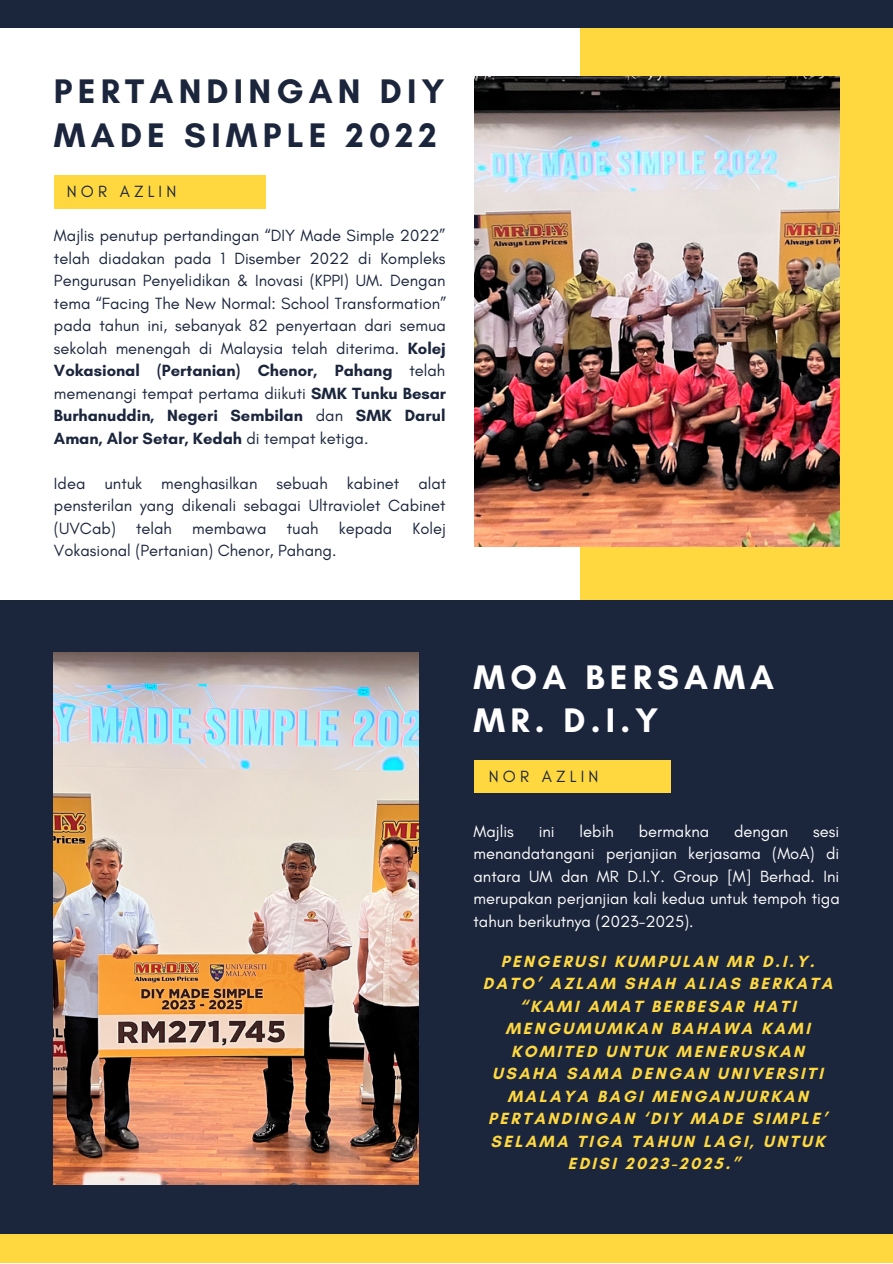
<style>
.page{position:relative;width:893px;height:1264px;background:#fff}
.page>*{position:absolute;margin:0;border:0;box-sizing:border-box;transform-origin:0 0}
.t1{font:700 34.65px/43.8px "Glacial Indifference";letter-spacing:.15em;color:#1b253c}
.t2{font:700 34.65px/43.8px "Glacial Indifference";letter-spacing:.15em;color:#fff}
.t3{font:16.5px/22.5px "Glacial Indifference";color:#1b253c;text-align:justify}
.t4{font:700 16.5px/22.5px "Glacial Indifference";letter-spacing:.15em;color:#ffd840;text-align:center}
.t5{font:16.5px/22.5px "Glacial Indifference";color:#fff;text-align:justify}
.t6{font:16.5px "Glacial Indifference";letter-spacing:.25em;color:#1b253c}
.s1{font-weight:700}
</style>
<div class="page">
<div style="left:580px;top:13px;width:312px;height:607px;background:#ffd840"></div>
<div style="left:0;top:600px;width:892px;height:634px;background:#1b253c"></div>
<div style="left:0;top:0;width:892px;height:27px;background:#1b253c"></div>
<div style="left:0;top:1234px;width:892px;height:28px;background:#ffd840"></div>
<img style="left:474px;top:76px;width:365px;height:470px">
<div style="left:54px;top:175px;width:211px;height:33px;background:#ffd840"></div>
<img style="left:54px;top:652px;width:364px;height:532px">
<div style="left:474px;top:760px;width:196px;height:32px;background:#ffd840"></div>
<h1 class="t1" style="left:54px;top:69px;width:392px">PERTANDINGAN DIY<br>MADE SIMPLE 2022</h1>
<p class="t6" style="left:67px;top:182px;width:111px">NOR AZLIN</p>
<p class="t3" style="left:54px;top:224px;width:394px">Majlis penutup pertandingan “DIY Made Simple 2022” telah diadakan pada 1 Disember 2022 di Kompleks Pengurusan Penyelidikan &amp; Inovasi (KPPI) UM. Dengan tema “Facing The New Normal: School Transformation” pada tahun ini, sebanyak 82 penyertaan dari semua sekolah menengah di Malaysia telah diterima. <span class="s1">Kolej Vokasional (Pertanian) Chenor, Pahang</span> telah memenangi tempat pertama diikuti <span class="s1">SMK Tunku Besar Burhanuddin, Negeri Sembilan</span> dan <span class="s1">SMK Darul Aman, Alor Setar, Kedah</span> di tempat ketiga.</p>
<p class="t3" style="left:54px;top:471px;width:394px">Idea untuk menghasilkan sebuah kabinet alat pensterilan yang dikenali sebagai Ultraviolet Cabinet (UVCab) telah membawa tuah kepada Kolej Vokasional (Pertanian) Chenor, Pahang.</p>
<h1 class="t2" style="left:473px;top:654px;width:302px">MOA BERSAMA<br>MR. D.I.Y</h1>
<p class="t6" style="left:489px;top:766px;width:111px">NOR AZLIN</p>
<p class="t5" style="left:473px;top:820px;width:42px">Majlis</p>
<p class="t5" style="left:538px;top:820px;width:17px">ini</p>
<p class="t5" style="left:579px;top:820px;width:36px">lebih</p>
<p class="t5" style="left:638px;top:820px;width:72px">bermakna</p>
<p class="t5" style="left:734px;top:820px;width:56px">dengan</p>
<p class="t5" style="left:473px;top:820px;width:368px;text-indent:339px">sesi menandatangani perjanjian kerjasama (MoA) di antara UM dan MR D.I.Y. Group [M] Berhad. Ini merupakan perjanjian kali kedua untuk tempoh tiga tahun berikutnya (2023-2025).</p>
<p class="t4" style="left:482px;top:949px;width:351px">PENGERUSI KUMPULAN MR D.I.Y.<br>DATO’ AZLAM SHAH ALIAS BERKATA “KAMI AMAT BERBESAR HATI<br>MENGUMUMKAN BAHAWA KAMI<br>KOMITED UNTUK MENERUSKAN<br>USAHA SAMA DENGAN UNIVERSITI<br>MALAYA BAGI MENGANJURKAN<br>PERTANDINGAN ‘DIY MADE SIMPLE’<br>SELAMA TIGA TAHUN LAGI, UNTUK<br>EDISI 2023-2025.”</p>
</div>
